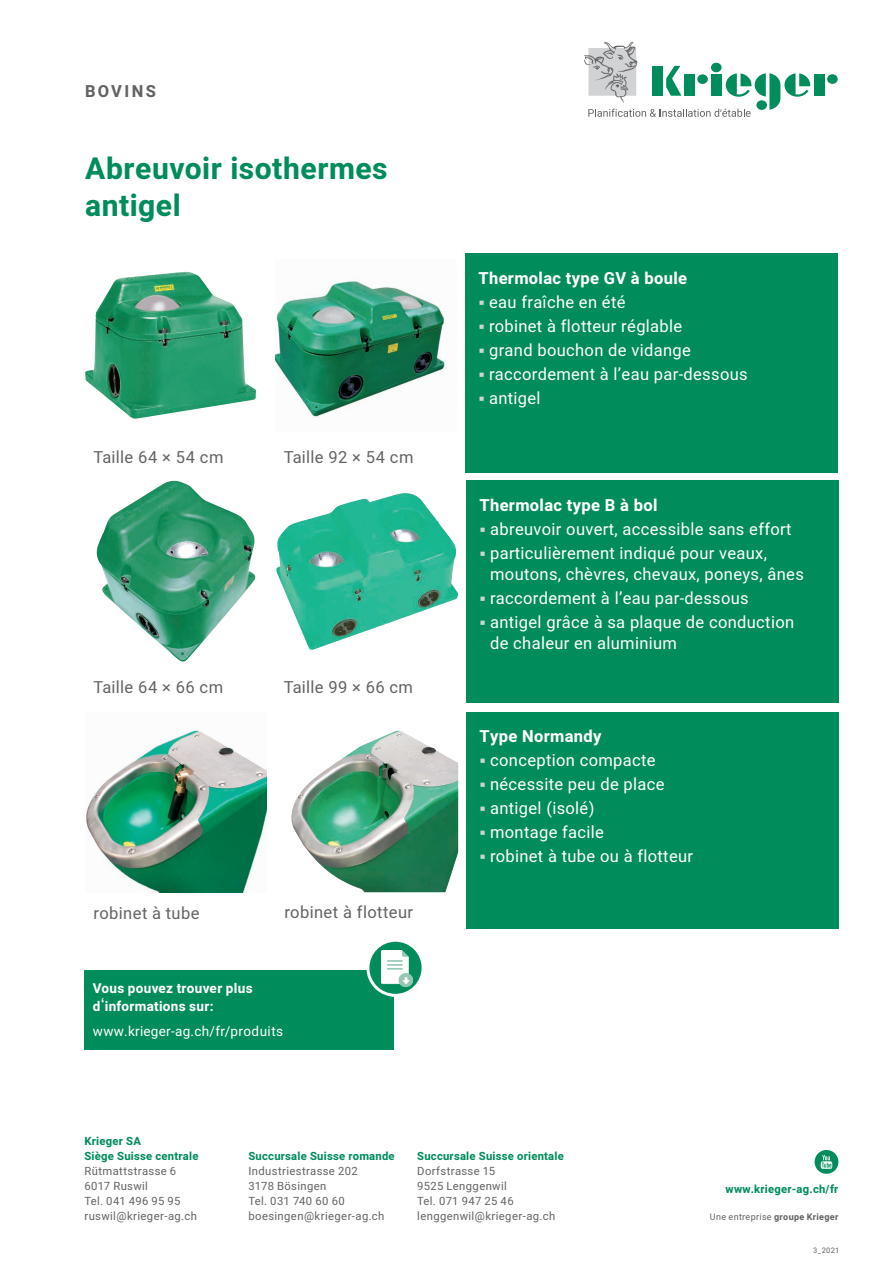
<style>
.page{position:relative;width:893px;height:1263px;background:#fff}
.page>*{position:absolute;margin:0;border:0;box-sizing:border-box;transform-origin:0 0}
.t1{font:700 30px/37.5px "Heebo";letter-spacing:.015em;color:#008c5b}
.t2{font:16.5px/24px "Heebo";letter-spacing:.02em;color:#fff}
.t3{font:16.5px "Heebo";letter-spacing:.025em;color:#636366}
.t4{font:700 16.5px "Heebo";letter-spacing:.02em;color:#fff}
.t5{font:700 16.5px "Heebo";letter-spacing:.145em;color:#636366}
.t6{font:700 13.5px/18px "Heebo";letter-spacing:.02em;color:#fff}
.t7{font:13.5px "Heebo";letter-spacing:.02em;color:#fff}
.t8{font:11.25px/15px "Heebo";letter-spacing:.035em;color:#636366}
.t9{font:700 11.25px/15px "Heebo";letter-spacing:.02em;color:#008c5b}
.t10{font:9px "Heebo";letter-spacing:.035em;color:#636366}
.t11{font:7.5px "Heebo";color:#636366}
.s1{font-family:"Arial";font-weight:400;font-size:18px}
.s2{font-weight:700}
</style>
<div class="page">
<div style="left:466px;top:254px;width:372px;height:219px;background:#008c5b"></div>
<div style="left:467px;top:481px;width:372px;height:222px;background:#008c5b"></div>
<img style="left:275px;top:280px;width:172px;height:138px">
<img style="left:85px;top:272px;width:172px;height:147px">
<img style="left:276px;top:493px;width:182px;height:157px">
<img style="left:96px;top:481px;width:160px;height:181px">
<div style="left:467px;top:712px;width:372px;height:216px;background:#008c5b"></div>
<img style="left:291px;top:731px;width:167px;height:161px">
<img style="left:86px;top:728px;width:181px;height:165px">
<div style="left:814px;top:74px;width:11px;height:22px;background:#008c5b"></div>
<div style="left:827px;top:74px;width:11px;height:10px;background:#008c5b;border-radius:50%"></div>
<svg style="left:584px;top:42px;width:226px;height:75px"></svg>
<svg style="left:815px;top:1150px;width:23px;height:24px"></svg>
<div style="left:84px;top:970px;width:310px;height:79px;background:#008c5b"></div>
<svg style="left:366px;top:941px;width:56px;height:56px"></svg>
<p class="t5" style="left:85px;top:79px;width:73px">BOVINS</p>
<h1 class="t1" style="left:85px;top:150px;width:304px">Abreuvoir isothermes antigel</h1>
<p class="t3" style="left:94px;top:445px;width:131px">Taille 64 × 54 cm</p>
<p class="t3" style="left:284px;top:445px;width:131px">Taille 92 × 54 cm</p>
<p class="t3" style="left:94px;top:675px;width:131px">Taille 64 × 66 cm</p>
<p class="t3" style="left:284px;top:676px;width:131px">Taille 99 × 66 cm</p>
<p class="t3" style="left:94px;top:901px;width:108px">robinet à tube</p>
<p class="t3" style="left:284px;top:901px;width:130px">robinet à flotteur</p>
<p class="t6" style="left:93px;top:979px;width:161px">Vous pouvez trouver plus d<span class="s1">‘</span>informations sur:</p>
<p class="t7" style="left:93px;top:1022px;width:192px">www.krieger-ag.ch/fr/produits</p>
<p class="t4" style="left:478px;top:266px;width:210px">Thermolac type GV à boule</p>
<p class="t2" style="left:489px;top:290px;width:260px">eau fraîche en été<br>robinet à flotteur réglable<br>grand bouchon de vidange raccordement à l’eau par-dessous antigel</p>
<p class="t4" style="left:479px;top:493px;width:179px">Thermolac type B à bol</p>
<p class="t2" style="left:490px;top:517px;width:303px">abreuvoir ouvert, accessible sans effort particulièrement indiqué pour veaux,</p>
<p class="t2" style="left:490px;top:562px;width:315px">moutons, chèvres, chevaux, poneys, ânes raccordement à l’eau par-dessous antigel grâce à sa plaque de conduction</p>
<p class="t2" style="left:490px;top:631px;width:188px">de chaleur en aluminium</p>
<p class="t4" style="left:479px;top:725px;width:123px">Type Normandy</p>
<p class="t2" style="left:490px;top:748px;width:205px">conception compacte nécessite peu de place antigel (isolé)<br>montage facile<br>robinet à tube ou à flotteur</p>
<p class="t9" style="left:84px;top:1134px;width:115px">Krieger SA<br>Siège Suisse centrale</p>
<p class="t8" style="left:84px;top:1164px;width:114px">Rütmattstrasse 6<br>6017 Ruswil<br>Tel. 041 496 95 95 ruswil@krieger-ag.ch</p>
<p class="t9" style="left:248px;top:1149px;width:148px">Succursale Suisse romande</p>
<p class="t8" style="left:248px;top:1164px;width:137px">Industriestrasse 202<br>3178 Bösingen<br>Tel. 031 740 60 60 boesingen@krieger-ag.ch</p>
<p class="t9" style="left:417px;top:1149px;width:148px">Succursale Suisse orientale</p>
<p class="t8" style="left:417px;top:1164px;width:139px">Dorfstrasse 15<br>9525 Lenggenwil<br>Tel. 071 947 25 46 lenggenwil@krieger-ag.ch</p>
<p class="t9" style="left:726px;top:1182px;width:114px">www.krieger-ag.ch/fr</p>
<p class="t10" style="left:710px;top:1211px;width:130px">Une entreprise <span class="s2">groupe Krieger</span></p>
<p class="t11" style="left:813px;top:1245px;width:28px">3_2021</p>
</div>
